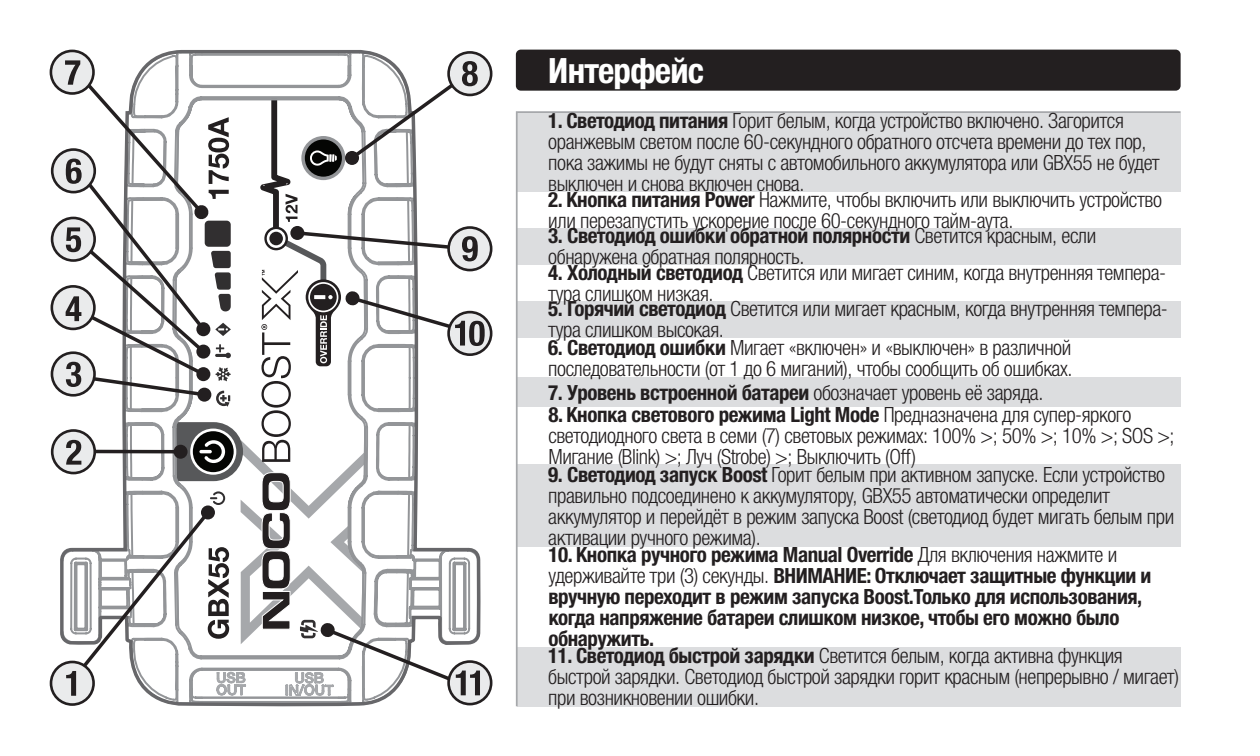
<style>
.page{position:relative;width:1260px;height:756px;background:#fff}
.page>*{position:absolute;margin:0;border:0;box-sizing:border-box;transform-origin:0 0}
.t1{font:700 condensed 35px "Helvetica Neue LTW1 G";letter-spacing:-.02em;color:#fff}
.NOCO_HN_Cond-Text{font:300 condensed 21px/21px "Helvetica Neue LTW1 G";letter-spacing:-.02em;color:#231f20}
.NOCO_HN_Cond-Text-2{font:700 condensed 21px/21px "Helvetica Neue LTW1 G";letter-spacing:-.02em;color:#231f20}
.s1{font-weight:700}
.s2{font-weight:300}
</style>
<div class="page">
<div style="left:518px;top:465px;width:663px;height:82px;background:#dcdddf"></div>
<div style="left:518px;top:647px;width:663px;height:59px;background:#dcdddf"></div>
<div style="left:518px;top:113px;width:663px;height:79px;background:#dcdddf"></div>
<div style="left:518px;top:228px;width:663px;height:37px;background:#dcdddf"></div>
<div style="left:518px;top:301px;width:663px;height:37px;background:#dcdddf"></div>
<div style="left:518px;top:378px;width:663px;height:29px;background:#dcdddf"></div>
<hr style="left:516px;top:111px;width:665px;height:2px;background:#a6a8ab">
<hr style="left:516px;top:113px;width:2px;height:593px;background:#a6a8ab">
<div style="left:516px;top:50px;width:665px;height:41px;background:#231f20;border-radius:5px"></div>
<svg style="left:58px;top:49px;width:424px;height:658px"></svg>
<svg style="left:449px;top:312px;width:42px;height:43px"></svg>
<div style="left:447px;top:311px;width:45px;height:45px;border:3px solid #231f20;border-radius:50%"></div>
<svg style="left:52px;top:150px;width:43px;height:42px"></svg>
<div style="left:51px;top:148px;width:45px;height:45px;border:3px solid #231f20;border-radius:50%"></div>
<div style="left:51px;top:51px;width:42px;height:42px;background:#eaebec;border-radius:50%"></div>
<div style="left:50px;top:50px;width:45px;height:45px;border:3px solid #231f20;border-radius:50%"></div>
<svg style="left:449px;top:52px;width:42px;height:43px"></svg>
<div style="left:447px;top:51px;width:45px;height:45px;border:3px solid #231f20;border-radius:50%"></div>
<div style="left:52px;top:431px;width:43px;height:42px;background:#eaebec;border-radius:50%"></div>
<div style="left:51px;top:429px;width:45px;height:45px;border:3px solid #231f20;border-radius:50%"></div>
<svg style="left:51px;top:662px;width:43px;height:43px"></svg>
<div style="left:50px;top:661px;width:45px;height:45px;border:3px solid #231f20;border-radius:50%"></div>
<svg style="left:449px;top:228px;width:42px;height:42px"></svg>
<div style="left:447px;top:226px;width:45px;height:45px;border:3px solid #231f20;border-radius:50%"></div>
<svg style="left:449px;top:662px;width:42px;height:42px"></svg>
<div style="left:447px;top:660px;width:45px;height:45px;border:3px solid #231f20;border-radius:50%"></div>
<svg style="left:52px;top:218px;width:43px;height:43px"></svg>
<div style="left:51px;top:217px;width:45px;height:45px;border:3px solid #231f20;border-radius:50%"></div>
<div style="left:52px;top:286px;width:42px;height:43px;background:#eaebec;border-radius:50%"></div>
<div style="left:51px;top:285px;width:45px;height:45px;border:3px solid #231f20;border-radius:50%"></div>
<div style="left:52px;top:353px;width:43px;height:42px;background:#eaebec;border-radius:50%"></div>
<div style="left:51px;top:351px;width:45px;height:46px;border:3px solid #231f20;border-radius:50%"></div>
<svg style="left:65px;top:60px;width:420px;height:636px"></svg>
<p class="t1" style="left:548px;top:49px;width:157px">Интерфейс</p>
<p class="NOCO_HN_Cond-Text" style="left:548px;top:111px;width:613px"><span class="s1">1. Светодиод питания</span> Горит белым, когда устройство включено. Загорится оранжевым светом после 60-секундного обратного отсчета времени до тех пор, пока зажимы не будут сняты с автомобильного аккумулятора или GBX55 не будет выключен и снова включен снова.</p>
<p class="NOCO_HN_Cond-Text" style="left:548px;top:189px;width:615px"><span class="s1">2. Кнопка питания Power</span> Нажмите, чтобы включить или выключить устройство или перезапустить ускорение после 60-секундного тайм-аута.</p>
<p class="NOCO_HN_Cond-Text" style="left:548px;top:226px;width:550px"><span class="s1">3. Светодиод ошибки обратной полярности</span> Светится красным, если обнаружена обратная полярность.</p>
<p class="NOCO_HN_Cond-Text" style="left:548px;top:262px;width:619px"><span class="s1">4. Холодный светодиод</span> Светится или мигает синим, когда внутренняя темпера&shy;тура слишком низкая.</p>
<p class="NOCO_HN_Cond-Text" style="left:548px;top:299px;width:621px"><span class="s1">5. Горячий светодиод</span> Светится или мигает красным, когда внутренняя темпера&shy;тура слишком высокая.</p>
<p class="NOCO_HN_Cond-Text" style="left:548px;top:337px;width:526px"><span class="s1">6. Светодиод ошибки</span> Мигает «включен» и «выключен» в различной последовательности (от 1 до 6 миганий), чтобы сообщить об ошибках.</p>
<p class="NOCO_HN_Cond-Text-2" style="left:548px;top:382px;width:497px">7. Уровень встроенной батареи <span class="s2">обозначает уровень её заряда.</span></p>
<p class="NOCO_HN_Cond-Text" style="left:548px;top:405px;width:628px"><span class="s1">8. Кнопка светового режима Light Mode</span> Предназначена для супер-яркого светодиодного света в семи (7) световых режимах: 100% &gt;; 50% &gt;; 10% &gt;; SOS &gt;;<br>Мигание (Blink) &gt;; Луч (Strobe) &gt;; Выключить (Off)</p>
<p class="NOCO_HN_Cond-Text" style="left:548px;top:464px;width:627px"><span class="s1">9. Светодиод запуск Boost</span> Горит белым при активном запуске. Если устройство правильно подсоединено к аккумулятору, GBX55 автоматически определит аккумулятор и перейдёт в режим запуска Boost (светодиод будет мигать белым при активации ручного режима).</p>
<p class="NOCO_HN_Cond-Text-2" style="left:548px;top:544px;width:605px">10. Кнопка ручного режима Manual Override <span class="s2">Для включения нажмите и удерживайте три (3) секунды.</span> ВНИМАНИЕ: Отключает защитные функции и вручную переходит в режим запуска Boost.Только для использования, когда напряжение батареи слишком низкое, чтобы его можно было обнаружить.</p>
<p class="NOCO_HN_Cond-Text" style="left:548px;top:645px;width:632px"><span class="s1">11. Светодиод быстрой зарядки</span> Светится белым, когда активна функция быстрой зарядки. Светодиод быстрой зарядки горит красным (непрерывно / мигает) при возникновении ошибки.</p>
</div>
